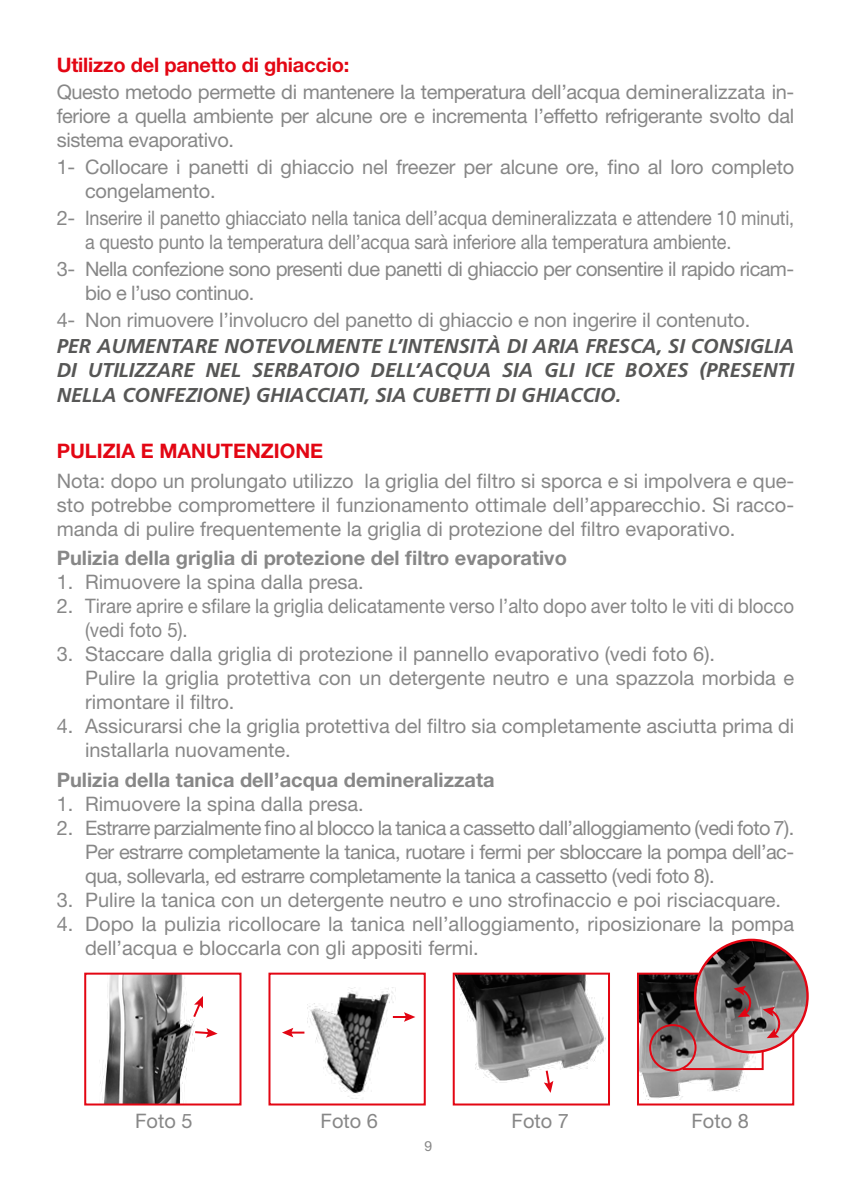
<style>
.page{position:relative;width:851px;height:1191px;background:#fff}
.page>*{position:absolute;margin:0;border:0;box-sizing:border-box;transform-origin:0 0}
.t1{font:20px/24px "Helvetica Neue";color:#878787}
.t2{font:italic 700 20px/24px "Frutiger";color:#575756;text-align:justify}
.t3{font:20px/24px "Helvetica Neue";letter-spacing:-.03em;color:#878787}
.t4{font:700 20px "Helvetica Neue";color:#878787}
.t5{font:700 20px "Helvetica Neue";letter-spacing:-.01em;color:#e30613}
.t6{font:14px "Helvetica Neue";color:#878787}
</style>
<div class="page">
<img style="left:100px;top:975px;width:108px;height:127px">
<div style="left:84px;top:972px;width:157px;height:133px;border:2px solid #e30613"></div>
<img style="left:455px;top:975px;width:151px;height:107px">
<div style="left:452px;top:972px;width:158px;height:133px;border:2px solid #e30613"></div>
<img style="left:304px;top:987px;width:92px;height:112px">
<div style="left:268px;top:972px;width:157px;height:133px;border:2px solid #e30613"></div>
<img style="left:640px;top:975px;width:151px;height:125px">
<div style="left:637px;top:972px;width:157px;height:133px;border:2px solid #e30613"></div>
<svg style="left:191px;top:996px;width:12px;height:23px"></svg>
<svg style="left:193px;top:1028px;width:24px;height:9px"></svg>
<svg style="left:282px;top:1028px;width:22px;height:9px"></svg>
<svg style="left:393px;top:1012px;width:22px;height:9px"></svg>
<svg style="left:543px;top:1068px;width:10px;height:24px"></svg>
<img style="left:695px;top:940px;width:112px;height:112px;border-radius:56px">
<svg style="left:762px;top:1006px;width:20px;height:32px"></svg>
<svg style="left:733px;top:985px;width:20px;height:32px"></svg>
<div style="left:649px;top:1024px;width:47px;height:47px;border:2px solid #e30613;border-radius:50%"></div>
<svg style="left:680px;top:1048px;width:84px;height:23px;background:#c19b9e"></svg>
<p class="t5" style="left:57px;top:53px;width:294px">Utilizzo del panetto di ghiaccio:</p>
<p class="t1" style="left:57px;top:80px;width:738px;text-align:justify">Questo metodo permette di mantenere la temperatura dell’acqua demineralizzata in&shy;feriore a quella ambiente per alcune ore e incrementa l’effetto refrigerante svolto dal sistema evaporativo.</p>
<p class="t1" style="left:85px;top:155px;width:710px;text-indent:-28px">1- Collocare i panetti di ghiaccio nel freezer per alcune ore, fino al loro completo congelamento.</p>
<p class="t1" style="left:85px;top:205px;width:710px;text-indent:-28px">2- Inserire il panetto ghiacciato nella tanica dell’acqua demineralizzata e attendere 10 minuti, a questo punto la temperatura dell’acqua sarà inferiore alla temperatura ambiente.</p>
<p class="t3" style="left:85px;top:256px;width:710px;text-indent:-28px">3- Nella confezione sono presenti due panetti di ghiaccio per consentire il rapido ricam&shy;bio e l’uso continuo.</p>
<p class="t1" style="left:57px;top:307px;width:695px">4- Non rimuovere l’involucro del panetto di ghiaccio e non ingerire il contenuto.</p>
<p class="t2" style="left:57px;top:335px;width:739px">PER AUMENTARE NOTEVOLMENTE L’INTENSITÀ DI ARIA FRESCA, SI CONSIGLIA DI UTILIZZARE NEL SERBATOIO DELL’ACQUA SIA GLI ICE BOXES (PRESENTI NELLA CONFEZIONE) GHIACCIATI, SIA CUBETTI DI GHIACCIO.</p>
<p class="t5" style="left:57px;top:438px;width:268px">PULIZIA E MANUTENZIONE</p>
<p class="t1" style="left:57px;top:468px;width:739px;text-align:justify">Nota: dopo un prolungato utilizzo la griglia del filtro si sporca e si impolvera e que&shy;sto potrebbe compromettere il funzionamento ottimale dell’apparecchio. Si racco&shy;manda di pulire frequentemente la griglia di protezione del filtro evaporativo.</p>
<p class="t4" style="left:57px;top:546px;width:511px">Pulizia della griglia di protezione del filtro evaporativo</p>
<p class="t1" style="left:57px;top:570px;width:308px">1. Rimuovere la spina dalla presa.</p>
<p class="t1" style="left:85px;top:594px;width:710px;text-indent:-28px">2. Tirare aprire e sfilare la griglia delicatamente verso l’alto dopo aver tolto le viti di blocco (vedi foto 5).</p>
<p class="t1" style="left:85px;top:642px;width:710px;text-indent:-28px">3. Staccare dalla griglia di protezione il pannello evaporativo (vedi foto 6).<br>Pulire la griglia protettiva con un detergente neutro e una spazzola morbida e rimontare il filtro.</p>
<p class="t1" style="left:85px;top:714px;width:710px;text-indent:-28px">4. Assicurarsi che la griglia protettiva del filtro sia completamente asciutta prima di installarla nuovamente.</p>
<p class="t4" style="left:57px;top:767px;width:439px">Pulizia della tanica dell’acqua demineralizzata</p>
<p class="t1" style="left:57px;top:791px;width:308px">1. Rimuovere la spina dalla presa.</p>
<p class="t1" style="left:85px;top:815px;width:710px;text-align:justify;text-indent:-28px">2. Estrarre parzialmente fino al blocco la tanica a cassetto dall’alloggiamento (vedi foto 7).<br>Per estrarre completamente la tanica, ruotare i fermi per sbloccare la pompa dell’ac&shy;qua, sollevarla, ed estrarre completamente la tanica a cassetto (vedi foto 8).</p>
<p class="t1" style="left:57px;top:887px;width:725px">3. Pulire la tanica con un detergente neutro e uno strofinaccio e poi risciacquare.</p>
<p class="t1" style="left:85px;top:911px;width:710px;text-indent:-28px">4. Dopo la pulizia ricollocare la tanica nell’alloggiamento, riposizionare la pompa dell’acqua e bloccarla con gli appositi fermi.</p>
<p class="t1" style="left:135px;top:1108px;width:59px">Foto 5</p>
<p class="t1" style="left:320px;top:1108px;width:59px">Foto 6</p>
<p class="t1" style="left:511px;top:1108px;width:59px">Foto 7</p>
<p class="t1" style="left:691px;top:1108px;width:59px">Foto 8</p>
<p class="t6" style="left:424px;top:1137px;width:9px">9</p>
</div>
